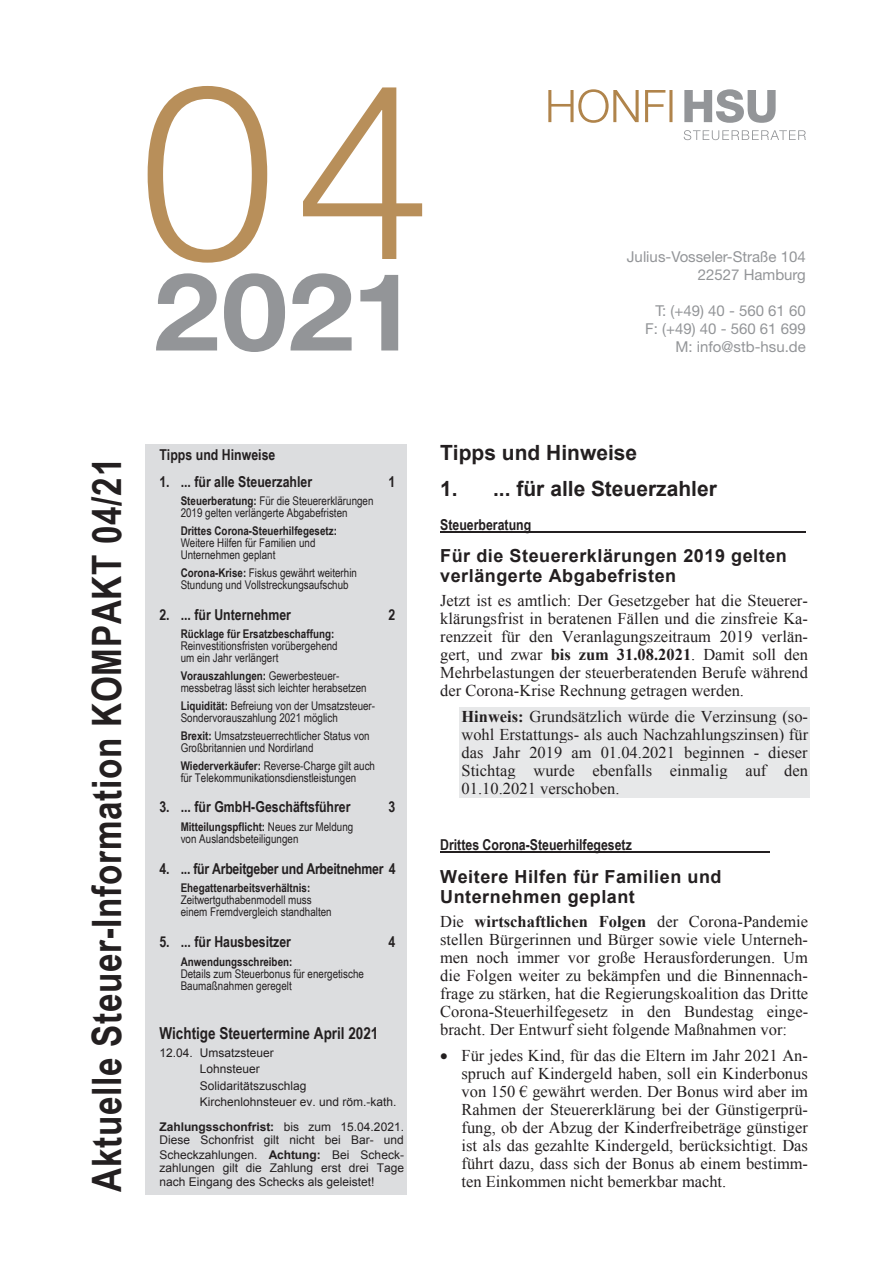
<style>
.page{position:relative;width:893px;height:1263px;background:#fff}
.page>*{position:absolute;margin:0;border:0;box-sizing:border-box;transform-origin:0 0}
.t1{font:300 245.1px "Helvetica Neue LT Pro";color:#b88f5a}
.t2{font:700 108px "Helvetica Neue LT Pro";color:#939598;scale:1.1 1}
.t3{font:700 40.5px "Arial Narrow";letter-spacing:.02em;color:#231f20}
.t4{font:700 21px "Arial";color:#231f20}
.t5{font:700 18px/19.5px "Arial";letter-spacing:.03em;color:#231f20}
.t6{font:16.5px/18px "Times New Roman";color:#231f20;text-align:justify}
.t7{font:700 16.5px "Arial Narrow";color:#231f20}
.t8{font:700 15px "Arial Narrow";color:#231f20}
.t9{font:15px/18px "Helvetica Neue LT Pro";color:#939598;text-align:right}
.t10{font:700 15px "Arial Narrow";letter-spacing:-.02em;color:#231f20}
.t11{font:12px/12px "Arial Narrow";color:#231f20}
.t12{font:12px/13.8px "Arial";color:#231f20}
.t13{font:700 12px "Arial Narrow";color:#231f20}
.s1{font-weight:700}
</style>
<div class="page">
<div style="left:146px;top:444px;width:261px;height:750px;background:#dcdddf"></div>
<hr style="left:440px;top:532px;width:366px;height:1px;background:#231f20">
<div style="left:459px;top:707px;width:351px;height:18px;background:#e7e8e9"></div>
<div style="left:459px;top:725px;width:351px;height:18px;background:#e7e8e9"></div>
<div style="left:459px;top:743px;width:351px;height:18px;background:#e7e8e9"></div>
<div style="left:459px;top:761px;width:351px;height:18px;background:#e7e8e9"></div>
<div style="left:459px;top:779px;width:351px;height:18px;background:#e7e8e9"></div>
<hr style="left:440px;top:851px;width:330px;height:1px;background:#231f20">
<svg style="left:684px;top:89px;width:92px;height:34px"></svg>
<svg style="left:548px;top:89px;width:124px;height:34px"></svg>
<svg style="left:684px;top:130px;width:122px;height:10px"></svg>
<h1 class="t1" style="left:139px;top:22px;width:294px">04</h1>
<h2 class="t2" style="left:154px;top:244px;width:242px">2021</h2>
<p class="t9" style="left:627px;top:247px;width:180px">Julius-Vosseler-Straße 104<br>22527 Hamburg</p>
<p class="t9" style="left:645px;top:301px;width:162px">T: (+49) 40 - 560 61 60<br>F: (+49) 40 - 560 61 699<br>M: info@stb-hsu.de</p>
<h3 class="t3" style="left:76px;top:1192px;width:736px;rotate:-90deg">Aktuelle Steuer-Information KOMPAKT 04/21</h3>
<p class="t8" style="left:159px;top:443px;width:117px">Tipps und Hinweise</p>
<p class="t8" style="left:159px;top:470px;width:154px">1. ... für alle Steuerzahler</p>
<p class="t8" style="left:389px;top:470px;width:8px">1</p>
<p class="t11" style="left:181px;top:495px;width:194px"><span class="s1">Steuerberatung:</span> Für die Steuererklärungen<br>2019 gelten verlängerte Abgabefristen</p>
<p class="t13" style="left:181px;top:522px;width:158px">Drittes Corona-Steuerhilfegesetz:</p>
<p class="t11" style="left:181px;top:536px;width:136px">Weitere Hilfen für Familien und<br>Unternehmen geplant</p>
<p class="t11" style="left:181px;top:566px;width:178px"><span class="s1">Corona-Krise:</span> Fiskus gewährt weiterhin<br>Stundung und Vollstreckungsaufschub</p>
<p class="t8" style="left:159px;top:603px;width:133px">2. ... für Unternehmer</p>
<p class="t8" style="left:389px;top:603px;width:8px">2</p>
<p class="t13" style="left:181px;top:625px;width:155px">Rücklage für Ersatzbeschaffung:</p>
<p class="t11" style="left:181px;top:640px;width:159px">Reinvestitionsfristen vorübergehend um ein Jahr verlängert</p>
<p class="t11" style="left:181px;top:669px;width:188px"><span class="s1">Vorauszahlungen:</span> Gewerbesteuer&shy;messbetrag lässt sich leichter herabsetzen</p>
<p class="t11" style="left:181px;top:699px;width:196px"><span class="s1">Liquidität:</span> Befreiung von der Umsatzsteuer-<br>Sondervorauszahlung 2021 möglich</p>
<p class="t11" style="left:181px;top:729px;width:191px"><span class="s1">Brexit:</span> Umsatzsteuerrechtlicher Status von<br>Großbritannien und Nordirland</p>
<p class="t11" style="left:181px;top:759px;width:196px"><span class="s1">Wiederverkäufer:</span> Reverse-Charge gilt auch für Telekommunikationsdienstleistungen</p>
<p class="t8" style="left:159px;top:796px;width:193px">3. ... für GmbH-Geschäftsführer</p>
<p class="t8" style="left:388px;top:796px;width:8px">3</p>
<p class="t11" style="left:181px;top:820px;width:174px"><span class="s1">Mitteilungspflicht:</span> Neues zur Meldung von Auslandsbeteiligungen</p>
<p class="t10" style="left:159px;top:857px;width:238px">4. ... für Arbeitgeber und Arbeitnehmer 4</p>
<p class="t13" style="left:181px;top:879px;width:131px">Ehegattenarbeitsverhältnis:</p>
<p class="t11" style="left:181px;top:894px;width:152px">Zeitwertguthabenmodell muss einem Fremdvergleich standhalten</p>
<p class="t8" style="left:159px;top:930px;width:133px">5. ... für Hausbesitzer</p>
<p class="t8" style="left:389px;top:930px;width:8px">4</p>
<p class="t13" style="left:181px;top:952px;width:113px">Anwendungsschreiben:</p>
<p class="t11" style="left:181px;top:967px;width:185px">Details zum Steuerbonus für energetische<br>Baumaßnahmen geregelt</p>
<p class="t7" style="left:159px;top:1021px;width:220px">Wichtige Steuertermine April 2021</p>
<p class="t12" style="left:200px;top:1044px;width:198px;line-height:16.5px;text-indent:-40px">12.04. Umsatzsteuer<br>Lohnsteuer<br>Solidaritätszuschlag<br>Kirchenlohnsteuer ev. und röm.-kath.</p>
<p class="t12" style="left:159px;top:1120px;width:246px;text-align:justify"><span class="s1">Zahlungsschonfrist:</span> bis zum 15.04.2021.<br>Diese Schonfrist gilt nicht bei Bar- und Scheckzahlungen. <span class="s1">Achtung:</span> Bei Scheck&shy;zahlungen gilt die Zahlung erst drei Tage nach Eingang des Schecks als geleistet!</p>
<p class="t4" style="left:440px;top:438px;width:198px">Tipps und Hinweise</p>
<p class="t4" style="left:440px;top:475px;width:278px">1. ... für alle Steuerzahler</p>
<p class="t8" style="left:440px;top:513px;width:93px">Steuerberatung</p>
<p class="t5" style="left:440px;top:547px;width:348px">Für die Steuererklärungen 2019 gelten verlängerte Abgabefristen</p>
<p class="t6" style="left:440px;top:591px;width:369px">Jetzt ist es amtlich: Der Gesetzgeber hat die Steuerer&shy;klärungsfrist in beratenen Fällen und die zinsfreie Ka&shy;renzzeit für den Veranlagungszeitraum 2019 verlän&shy;gert, und zwar <span class="s1">bis zum 31.08.2021</span>. Damit soll den Mehrbelastungen der steuerberatenden Berufe während der Corona-Krise Rechnung getragen werden.</p>
<p class="t6" style="left:461px;top:707px;width:348px"><span class="s1">Hinweis:</span> Grundsätzlich würde die Verzinsung (so&shy;wohl Erstattungs- als auch Nachzahlungszinsen) für das Jahr 2019 am 01.04.2021 beginnen - dieser Stichtag wurde ebenfalls einmalig auf den 01.10.2021 verschoben.</p>
<p class="t8" style="left:440px;top:833px;width:193px">Drittes Corona-Steuerhilfegesetz</p>
<p class="t5" style="left:440px;top:868px;width:283px">Weitere Hilfen für Familien und<br>Unternehmen geplant</p>
<p class="t6" style="left:440px;top:912px;width:370px">Die <span class="s1">wirtschaftlichen Folgen</span> der Corona-Pandemie stellen Bürgerinnen und Bürger sowie viele Unterneh&shy;men noch immer vor große Herausforderungen. Um die Folgen weiter zu bekämpfen und die Binnennach&shy;frage zu stärken, hat die Regierungskoalition das Dritte Corona-Steuerhilfegesetz in den Bundestag einge&shy;bracht. Der Entwurf sieht folgende Maßnahmen vor:</p>
<p class="t6" style="left:461px;top:1046px;width:348px;text-indent:-21px">• Für jedes Kind, für das die Eltern im Jahr 2021 An&shy;spruch auf Kindergeld haben, soll ein Kinderbonus von 150 € gewährt werden. Der Bonus wird aber im Rahmen der Steuererklärung bei der Günstigerprü&shy;fung, ob der Abzug der Kinderfreibeträge günstiger ist als das gezahlte Kindergeld, berücksichtigt. Das führt dazu, dass sich der Bonus ab einem bestimm-</p>
<p class="t6" style="left:461px;top:1172px;width:266px">ten Einkommen nicht bemerkbar macht.</p>
</div>
